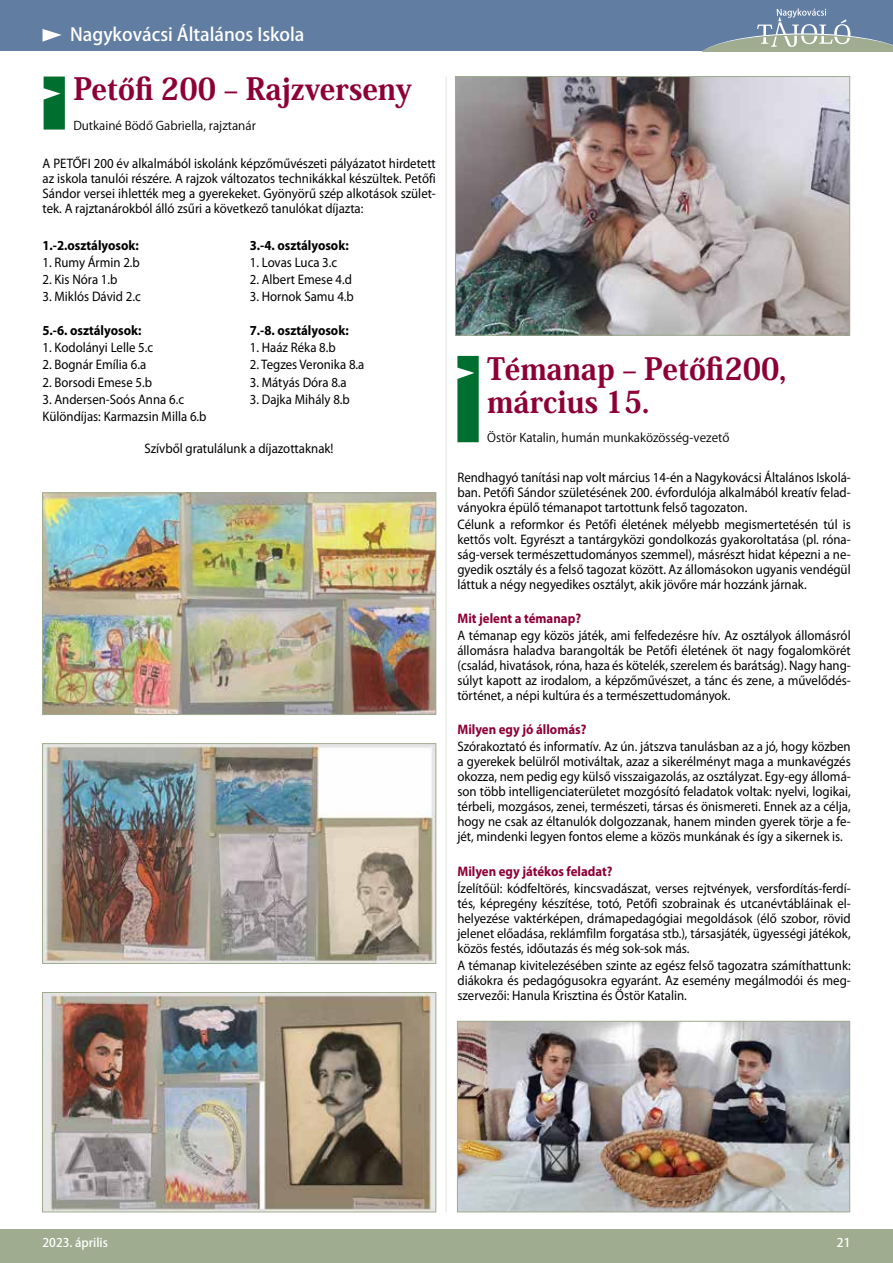
<style>
.page{position:relative;width:893px;height:1263px;background:#fff}
.page>*{position:absolute;margin:0;border:0;box-sizing:border-box;transform-origin:0 0}
.t1{font:800 30.3px/33.3px "Koz Min Pr 6 N";color:#8c0037;scale:.95 1}
.t2{font:500 18px "Koz Go Pr 6 N";color:#fff}
.t3{font:13.8px/15px "Myriad Pro";color:#000;text-align:justify;scale:.93 1}
.t4{font:700 13.8px "Myriad Pro";color:#000;scale:.93 1}
.t5{font:700 13.8px "Myriad Pro";color:#8c0037;scale:.93 1}
.t6{font:12px "Koz Go Pr 6 N";color:#000}
.t7{font:500 12px "Koz Go Pr 6 N";color:#fff}
</style>
<div class="page">
<div style="left:0;top:0;width:893px;height:51px;background:#617da2"></div>
<svg style="left:702px;top:9px;width:191px;height:42px"></svg>
<div style="left:0;top:1229px;width:893px;height:34px;background:#9fac8f"></div>
<svg style="left:43px;top:29px;width:19px;height:13px"></svg>
<svg style="left:44px;top:77px;width:21px;height:53px"></svg>
<svg style="left:457px;top:356px;width:22px;height:86px;background:#157a3f"></svg>
<hr style="left:446px;top:77px;width:1px;height:1135px;background:#9fac8f">
<img style="left:44px;top:494px;width:390px;height:219px">
<div style="left:42px;top:492px;width:394px;height:223px;border:1px solid #9fac8f"></div>
<img style="left:44px;top:745px;width:390px;height:217px">
<div style="left:42px;top:743px;width:394px;height:221px;border:1px solid #9fac8f"></div>
<img style="left:44px;top:994px;width:390px;height:216px">
<div style="left:42px;top:992px;width:394px;height:220px;border:1px solid #9fac8f"></div>
<img style="left:457px;top:78px;width:391px;height:256px">
<div style="left:455px;top:76px;width:395px;height:260px;border:1px solid #9fac8f"></div>
<img style="left:459px;top:1023px;width:389px;height:187px">
<div style="left:457px;top:1021px;width:393px;height:191px;border:1px solid #9fac8f"></div>
<h2 class="t2" style="left:70px;top:25px;width:236px">Nagykovácsi Általános Iskola</h2>
<h1 class="t1" style="left:73px;top:73px;width:358px">Petőfi 200 – Rajzverseny</h1>
<p class="t6" style="left:73px;top:118px;width:184px">Dutkainé Bödő Gabriella, rajztanár</p>
<p class="t3" style="left:43px;top:156px;width:424px">A PETŐFI 200 év alkalmából iskolánk képzőművészeti pályázatot hirdetett az iskola tanulói részére. A rajzok változatos technikákkal készültek. Petőfi Sándor versei ihlették meg a gyerekeket. Gyönyörű szép alkotások szület&shy;tek. A rajztanárokból álló zsűri a következő tanulókat díjazta:</p>
<p class="t4" style="left:43px;top:236px;width:105px">1.-2.osztályosok:</p>
<p class="t3" style="left:43px;top:254px;width:106px">1. Rumy Ármin 2.b</p>
<p class="t3" style="left:43px;top:271px;width:82px">2. Kis Nóra 1.b</p>
<p class="t3" style="left:43px;top:289px;width:107px">3. Miklós Dávid 2.c</p>
<p class="t4" style="left:43px;top:321px;width:108px">5.-6. osztályosok:</p>
<p class="t3" style="left:43px;top:340px;width:121px">1. Kodolányi Lelle 5.c</p>
<p class="t3" style="left:43px;top:357px;width:113px">2. Bognár Emília 6.a</p>
<p class="t3" style="left:43px;top:374px;width:119px">2. Borsodi Emese 5.b</p>
<p class="t3" style="left:43px;top:390px;width:178px;line-height:17.1px">3. Andersen-Soós Anna 6.c<br>Különdíjas: Karmazsin Milla 6.b</p>
<p class="t4" style="left:250px;top:236px;width:108px">3.-4. osztályosok:</p>
<p class="t3" style="left:250px;top:254px;width:96px">1. Lovas Luca 3.c</p>
<p class="t3" style="left:250px;top:271px;width:111px">2. Albert Emese 4.d</p>
<p class="t3" style="left:250px;top:289px;width:113px">3. Hornok Samu 4.b</p>
<p class="t4" style="left:250px;top:321px;width:108px">7.-8. osztályosok:</p>
<p class="t3" style="left:250px;top:340px;width:94px">1. Haáz Réka 8.b</p>
<p class="t3" style="left:250px;top:357px;width:125px">2. Tegzes Veronika 8.a</p>
<p class="t3" style="left:250px;top:374px;width:106px">3. Mátyás Dóra 8.a</p>
<p class="t3" style="left:250px;top:391px;width:109px">3. Dajka Mihály 8.b</p>
<p class="t3" style="left:144px;top:440px;width:205px">Szívből gratulálunk a díjazottaknak!</p>
<h1 class="t1" style="left:487px;top:352px;width:316px">Témanap – Petőfi200, március 15.</h1>
<p class="t6" style="left:487px;top:431px;width:244px">Östör Katalin, humán munkaközösség-vezető</p>
<p class="t3" style="left:457px;top:469px;width:424px">Rendhagyó tanítási nap volt március 14-én a Nagykovácsi Általános Iskolá&shy;ban. Petőfi Sándor születésének 200. évfordulója alkalmából kreatív felad&shy;ványokra épülő témanapot tartottunk felső tagozaton.</p>
<p class="t3" style="left:457px;top:516px;width:424px">Célunk a reformkor és Petőfi életének mélyebb megismertetésén túl is kettős volt. Egyrészt a tantárgyközi gondolkozás gyakoroltatása (pl. róna&shy;ság-versek természettudományos szemmel), másrészt hidat képezni a ne&shy;gyedik osztály és a felső tagozat között. Az állomásokon ugyanis vendégül láttuk a négy negyedikes osztályt, akik jövőre már hozzánk járnak.</p>
<p class="t5" style="left:457px;top:609px;width:134px">Mit jelent a témanap?</p>
<p class="t3" style="left:457px;top:628px;width:424px">A témanap egy közös játék, ami felfedezésre hív. Az osztályok állomásról állomásra haladva barangolták be Petőfi életének öt nagy fogalomkörét (család, hivatások, róna, haza és kötelék, szerelem és barátság). Nagy hang&shy;súlyt kapott az irodalom, a képzőművészet, a tánc és zene, a művelődés&shy;történet, a népi kultúra és a természettudományok.</p>
<p class="t5" style="left:457px;top:721px;width:140px">Milyen egy jó állomás?</p>
<p class="t3" style="left:457px;top:739px;width:424px">Szórakoztató és informatív. Az ún. játszva tanulásban az a jó, hogy közben a gyerekek belülről motiváltak, azaz a sikerélményt maga a munkavégzés okozza, nem pedig egy külső visszaigazolás, az osztályzat. Egy-egy állomá&shy;son több intelligenciaterületet mozgósító feladatok voltak: nyelvi, logikai, térbeli, mozgásos, zenei, természeti, társas és önismereti. Ennek az a célja, hogy ne csak az éltanulók dolgozzanak, hanem minden gyerek törje a fe&shy;jét, mindenki legyen fontos eleme a közös munkának és így a sikernek is.</p>
<p class="t5" style="left:457px;top:862px;width:168px">Milyen egy játékos feladat?</p>
<p class="t3" style="left:457px;top:880px;width:424px">Ízelítőül: kódfeltörés, kincsvadászat, verses rejtvények, versfordítás-ferdí&shy;tés, képregény készítése, totó, Petőfi szobrainak és utcanévtábláinak el&shy;helyezése vaktérképen, drámapedagógiai megoldások (élő szobor, rövid jelenet előadása, reklámfilm forgatása stb.), társasjáték, ügyességi játékok, közös festés, időutazás és még sok-sok más.</p>
<p class="t3" style="left:457px;top:958px;width:424px">A témanap kivitelezésében szinte az egész felső tagozatra számíthattunk: diákokra és pedagógusokra egyaránt. Az esemény megálmodói és meg&shy;szervezői: Hanula Krisztina és Östör Katalin.</p>
<p class="t7" style="left:43px;top:1236px;width:67px">2023. április</p>
<p class="t7" style="left:837px;top:1236px;width:15px">21</p>
</div>
